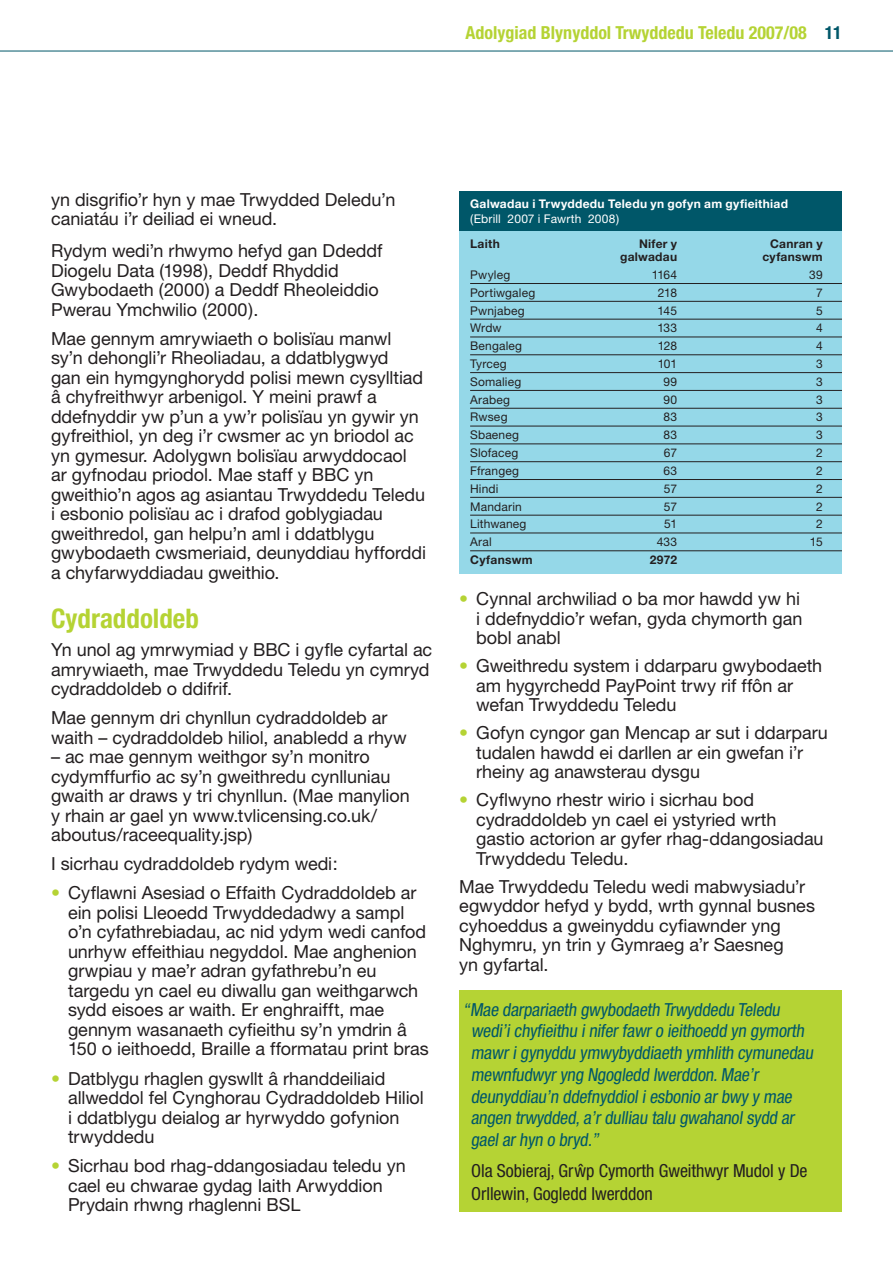
<style>
.page{position:relative;width:893px;height:1263px;background:#fff}
.page>*{position:absolute;margin:0;border:0;box-sizing:border-box;transform-origin:0 0}
.SUB{font:700 condensed 27px "Helvetica Neue";color:#b5d334}
.BODY{font:18px/19.5px "Helvetica Neue";letter-spacing:-.005em;color:#231f20}
.BULLET{font:18px/19.5px "Helvetica Neue";letter-spacing:-.005em;color:#231f20}
.QUOTE_1{font:condensed 18px/21.8px "Helvetica Neue";color:#005769}
.QUOTE_2{font:condensed 18px/22.5px "Helvetica Neue";color:#231f20}
.t1{font:700 condensed 18px "Helvetica Neue";color:#b5d334}
.BODY-2{font:12px "Helvetica Neue";letter-spacing:.015em;color:#231f20}
.BODY-3{font:700 12px/15px "Helvetica Neue";letter-spacing:.025em;color:#fff}
.BODY-4{font:700 12px "Helvetica Neue";letter-spacing:.025em;color:#231f20}
.s1{color:#005769}
.s2{color:#b5d334}
.s3{font-weight:400}
.s4{font-stretch:normal}
</style>
<div class="page">
<hr style="left:0;top:51px;width:893px;height:1px;background:#005769">
<div style="left:459px;top:196px;width:383px;height:378px;background:#95d8e8"></div>
<hr style="left:470px;top:283px;width:372px;height:1px;background:#231f20">
<hr style="left:470px;top:301px;width:372px;height:1px;background:#231f20">
<hr style="left:470px;top:319px;width:372px;height:1px;background:#231f20">
<hr style="left:470px;top:337px;width:372px;height:1px;background:#231f20">
<hr style="left:470px;top:354px;width:372px;height:1px;background:#231f20">
<hr style="left:470px;top:372px;width:372px;height:1px;background:#231f20">
<hr style="left:470px;top:390px;width:372px;height:1px;background:#231f20">
<hr style="left:470px;top:408px;width:372px;height:1px;background:#231f20">
<hr style="left:470px;top:426px;width:372px;height:1px;background:#231f20">
<hr style="left:470px;top:443px;width:372px;height:1px;background:#231f20">
<hr style="left:470px;top:461px;width:372px;height:1px;background:#231f20">
<hr style="left:470px;top:479px;width:372px;height:1px;background:#231f20">
<hr style="left:470px;top:497px;width:372px;height:1px;background:#231f20">
<hr style="left:470px;top:515px;width:372px;height:1px;background:#231f20">
<hr style="left:470px;top:533px;width:372px;height:1px;background:#231f20">
<hr style="left:470px;top:550px;width:372px;height:1px;background:#231f20">
<div style="left:459px;top:191px;width:383px;height:40px;background:#005769"></div>
<div style="left:459px;top:991px;width:383px;height:221px;background:#b5d334"></div>
<p class="t1" style="left:466px;top:22px;width:378px">Adolygiad Blynyddol Trwyddedu Teledu 2007/08 <span class="s1">11</span></p>
<p class="BODY" style="left:51px;top:189px;width:346px">yn disgrifio’r hyn y mae Trwydded Deledu’n caniatáu i’r deiliad ei wneud.</p>
<p class="BODY" style="left:51px;top:241px;width:333px">Rydym wedi’n rhwymo hefyd gan Ddeddf Diogelu Data (1998), Deddf Rhyddid Gwybodaeth (2000) a Deddf Rheoleiddio Pwerau Ymchwilio (2000).</p>
<p class="BODY" style="left:51px;top:328px;width:377px">Mae gennym amrywiaeth o bolisïau manwl sy’n dehongli’r Rheoliadau, a ddatblygwyd<br>gan ein hymgynghorydd polisi mewn cysylltiad â chyfreithwyr arbenigol. Y meini prawf a ddefnyddir yw p’un a yw’r polisïau yn gywir yn gyfreithiol, yn deg i’r cwsmer ac yn briodol ac yn gymesur. Adolygwn bolisïau arwyddocaol ar gyfnodau priodol. Mae staff y BBC yn gweithio’n agos ag asiantau Trwyddedu Teledu i esbonio polisïau ac i drafod goblygiadau gweithredol, gan helpu’n aml i ddatblygu gwybodaeth cwsmeriaid, deunyddiau hyfforddi a chyfarwyddiadau gweithio.</p>
<p class="SUB" style="left:51px;top:602px;width:149px">Cydraddoldeb</p>
<p class="BODY" style="left:51px;top:640px;width:383px">Yn unol ag ymrwymiad y BBC i gyfle cyfartal ac amrywiaeth, mae Trwyddedu Teledu yn cymryd cydraddoldeb o ddifrif.</p>
<p class="BODY" style="left:51px;top:708px;width:357px">Mae gennym dri chynllun cydraddoldeb ar waith – cydraddoldeb hiliol, anabledd a rhyw</p>
<p class="BODY" style="left:51px;top:747px;width:360px">– ac mae gennym weithgor sy’n monitro cydymffurfio ac sy’n gweithredu cynlluniau gwaith ar draws y tri chynllun. (Mae manylion y rhain ar gael yn www.tvlicensing.co.uk/ aboutus/raceequality.jsp)</p>
<p class="BODY" style="left:51px;top:854px;width:288px">I sicrhau cydraddoldeb rydym wedi:</p>
<p class="BULLET" style="left:68px;top:883px;width:362px;text-indent:-17px"><span class="s2">•</span> Cyflawni Asesiad o Effaith Cydraddoldeb ar ein polisi Lleoedd Trwyddedadwy a sampl o’n cyfathrebiadau, ac nid ydym wedi canfod unrhyw effeithiau negyddol. Mae anghenion grwpiau y mae’r adran gyfathrebu’n eu targedu yn cael eu diwallu gan weithgarwch sydd eisoes ar waith. Er enghraifft, mae gennym wasanaeth cyfieithu sy’n ymdrin â 150 o ieithoedd, Braille a fformatau print bras</p>
<p class="BULLET" style="left:68px;top:1068px;width:357px;text-indent:-17px"><span class="s2">•</span> Datblygu rhaglen gyswllt â rhanddeiliaid allweddol fel Cynghorau Cydraddoldeb Hiliol i ddatblygu deialog ar hyrwyddo gofynion trwyddedu</p>
<p class="BULLET" style="left:68px;top:1156px;width:339px;text-indent:-17px"><span class="s2">•</span> Sicrhau bod rhag-ddangosiadau teledu yn cael eu chwarae gydag Iaith Arwyddion<br>Prydain rhwng rhaglenni BSL</p>
<p class="BODY-3" style="left:470px;top:196px;width:319px">Galwadau i Trwyddedu Teledu yn gofyn am gyfieithiad <span class="s3">(Ebrill 2007 i Fawrth 2008)</span></p>
<p class="BODY-4" style="left:470px;top:236px;width:31px">Laith</p>
<p class="BODY-4" style="left:639px;top:236px;width:40px">Nifer y</p>
<p class="BODY-4" style="left:770px;top:236px;width:54px">Canran y</p>
<p class="BODY-4" style="left:620px;top:249px;width:59px">galwadau</p>
<p class="BODY-4" style="left:762px;top:249px;width:62px">cyfanswm</p>
<p class="BODY-2" style="left:470px;top:267px;width:42px">Pwyleg</p>
<p class="BODY-2" style="left:652px;top:267px;width:27px">1164</p>
<p class="BODY-2" style="left:809px;top:267px;width:15px">39</p>
<p class="BODY-2" style="left:470px;top:285px;width:67px">Portiwgaleg</p>
<p class="BODY-2" style="left:658px;top:285px;width:21px">218</p>
<p class="BODY-2" style="left:816px;top:285px;width:8px">7</p>
<p class="BODY-2" style="left:470px;top:303px;width:56px">Pwnjabeg</p>
<p class="BODY-2" style="left:658px;top:303px;width:21px">145</p>
<p class="BODY-2" style="left:816px;top:303px;width:8px">5</p>
<p class="BODY-2" style="left:470px;top:321px;width:33px">Wrdw</p>
<p class="BODY-2" style="left:657px;top:321px;width:21px">133</p>
<p class="BODY-2" style="left:816px;top:321px;width:8px">4</p>
<p class="BODY-2" style="left:470px;top:339px;width:53px">Bengaleg</p>
<p class="BODY-2" style="left:658px;top:339px;width:21px">128</p>
<p class="BODY-2" style="left:816px;top:339px;width:8px">4</p>
<p class="BODY-2" style="left:470px;top:357px;width:38px">Tyrceg</p>
<p class="BODY-2" style="left:658px;top:357px;width:21px">101</p>
<p class="BODY-2" style="left:816px;top:357px;width:8px">3</p>
<p class="BODY-2" style="left:470px;top:374px;width:53px">Somalieg</p>
<p class="BODY-2" style="left:664px;top:374px;width:15px">99</p>
<p class="BODY-2" style="left:816px;top:374px;width:8px">3</p>
<p class="BODY-2" style="left:470px;top:392px;width:41px">Arabeg</p>
<p class="BODY-2" style="left:663px;top:392px;width:15px">90</p>
<p class="BODY-2" style="left:816px;top:392px;width:8px">3</p>
<p class="BODY-2" style="left:470px;top:410px;width:39px">Rwseg</p>
<p class="BODY-2" style="left:664px;top:410px;width:15px">83</p>
<p class="BODY-2" style="left:816px;top:410px;width:8px">3</p>
<p class="BODY-2" style="left:470px;top:428px;width:50px">Sbaeneg</p>
<p class="BODY-2" style="left:664px;top:428px;width:15px">83</p>
<p class="BODY-2" style="left:816px;top:428px;width:8px">3</p>
<p class="BODY-2" style="left:470px;top:446px;width:50px">Slofaceg</p>
<p class="BODY-2" style="left:664px;top:446px;width:15px">67</p>
<p class="BODY-2" style="left:816px;top:446px;width:8px">2</p>
<p class="BODY-2" style="left:470px;top:463px;width:50px">Ffrangeg</p>
<p class="BODY-2" style="left:664px;top:463px;width:15px">63</p>
<p class="BODY-2" style="left:816px;top:463px;width:8px">2</p>
<p class="BODY-2" style="left:470px;top:481px;width:30px">Hindi</p>
<p class="BODY-2" style="left:664px;top:481px;width:15px">57</p>
<p class="BODY-2" style="left:816px;top:481px;width:8px">2</p>
<p class="BODY-2" style="left:470px;top:499px;width:53px">Mandarin</p>
<p class="BODY-2" style="left:664px;top:499px;width:15px">57</p>
<p class="BODY-2" style="left:816px;top:499px;width:8px">2</p>
<p class="BODY-2" style="left:470px;top:517px;width:58px">Lithwaneg</p>
<p class="BODY-2" style="left:664px;top:517px;width:14px">51</p>
<p class="BODY-2" style="left:816px;top:517px;width:8px">2</p>
<p class="BODY-2" style="left:470px;top:535px;width:23px">Aral</p>
<p class="BODY-2" style="left:657px;top:535px;width:22px">433</p>
<p class="BODY-2" style="left:810px;top:535px;width:14px">15</p>
<p class="BODY-4" style="left:470px;top:552px;width:64px">Cyfanswm</p>
<p class="BODY-4" style="left:650px;top:552px;width:29px">2972</p>
<p class="BULLET" style="left:476px;top:589px;width:328px;text-indent:-17px"><span class="s2">•</span> Cynnal archwiliad o ba mor hawdd yw hi i ddefnyddio’r wefan, gyda chymorth gan bobl anabl</p>
<p class="BULLET" style="left:476px;top:656px;width:347px;text-indent:-17px"><span class="s2">•</span> Gweithredu system i ddarparu gwybodaeth am hygyrchedd PayPoint trwy rif ffôn ar wefan Trwyddedu Teledu</p>
<p class="BULLET" style="left:476px;top:723px;width:353px;text-indent:-17px"><span class="s2">•</span> Gofyn cyngor gan Mencap ar sut i ddarparu tudalen hawdd ei darllen ar ein gwefan i’r rheiny ag anawsterau dysgu</p>
<p class="BULLET" style="left:476px;top:790px;width:349px;text-indent:-17px"><span class="s2">•</span> Cyflwyno rhestr wirio i sicrhau bod cydraddoldeb yn cael ei ystyried wrth gastio actorion ar gyfer rhag-ddangosiadau Trwyddedu Teledu.</p>
<p class="BODY" style="left:459px;top:876px;width:357px">Mae Trwyddedu Teledu wedi mabwysiadu’r egwyddor hefyd y bydd, wrth gynnal busnes cyhoeddus a gweinyddu cyfiawnder yng Nghymru, yn trin y Gymraeg a’r Saesneg<br>yn gyfartal.</p>
<p class="QUOTE_1" style="left:471px;top:998px;width:347px;text-indent:-8px">“Mae darpariaeth gwybodaeth Trwyddedu Teledu wedi’ichyfieithu iniferfawro ieithoedd yn gymorth mawrigynyddu ymwybyddiaeth ymhlith cymunedau mewnfudwyryng Ngogledd Iwerddon.Mae’r deunyddiau’n ddefnyddioliesbonio arbwy y mae angen trwydded,a’rdulliau talu gwahanolsydd ar gael arhyn o bryd.”</p>
<p class="QUOTE_2" style="left:471px;top:1159px;width:338px">Ola Sobieraj, Gr wp Cymorth Gweithwyr Mudol y De</p>
<p class="QUOTE_2" style="left:471px;top:1159px;width:183px;text-indent:108px"><span class="s4">ˆ<br></span>Orllewin, Gogledd Iwerddon</p>
</div>
